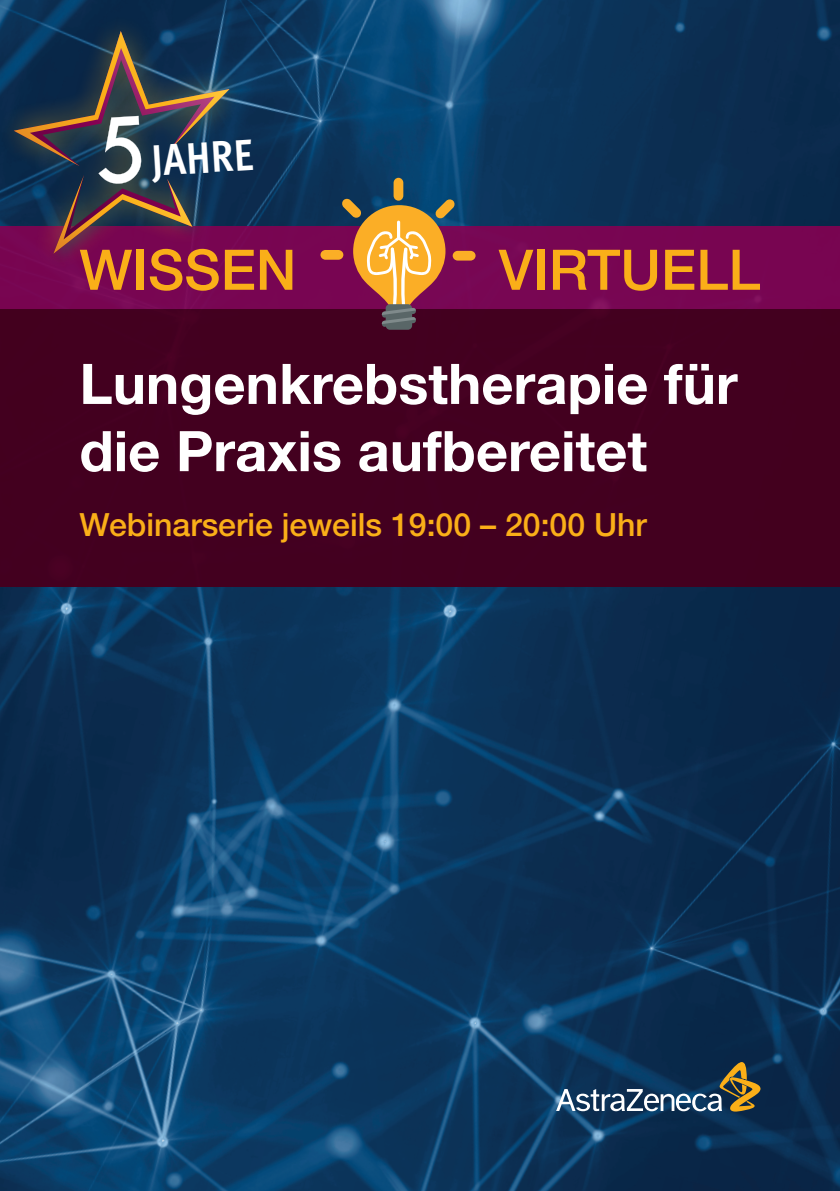
<style>
.page{position:relative;width:840px;height:1191px;background:#fff}
.page>*{position:absolute;margin:0;border:0;box-sizing:border-box;transform-origin:0 0}
.t1{font:700 56px/67.2px "Helvetica Neue LT";color:#fff}
.t2{font:500 56px "Helvetica Neue LT";color:#faaf18}
.t3{font:700 condensed 44px "Meta Pro";color:#fff}
.t4{font:500 32px "Helvetica Neue LT";color:#faaf18}
</style>
<div class="page">
<img style="left:0;top:0;width:839px;height:1191px">
<svg style="left:555px;top:1061px;width:209px;height:50px;background:#385264"></svg>
<div style="left:0;top:227px;width:839px;height:360px;background:#780552"></div>
<div style="left:0;top:309px;width:839px;height:278px;background:#43001f"></div>
<div style="left:393px;top:178px;width:10px;height:23px;background:#fbae26;border-radius:5px"></div>
<div style="left:320px;top:250px;width:23px;height:10px;background:#fbae26;border-radius:5px"></div>
<div style="left:452px;top:251px;width:23px;height:9px;background:#fbae26;border-radius:5px"></div>
<svg style="left:341px;top:198px;width:114px;height:132px"></svg>
<svg style="left:0;top:2px;width:262px;height:255px;background:#172d55"></svg>
<svg style="left:14px;top:31px;width:215px;height:223px;background:#3c3b51"></svg>
<p class="t3" style="left:149px;top:127px;width:103px;rotate:-4deg">JAHRE</p>
<p class="t2" style="left:79px;top:236px;width:218px">WISSEN</p>
<p class="t2" style="left:498px;top:236px;width:263px">VIRTUELL</p>
<p class="t1" style="left:79px;top:349px;width:659px">Lungenkrebstherapie für die Praxis aufbereitet</p>
<p class="t4" style="left:79px;top:505px;width:568px">Webinarserie jeweils 19:00 – 20:00 Uhr</p>
</div>
